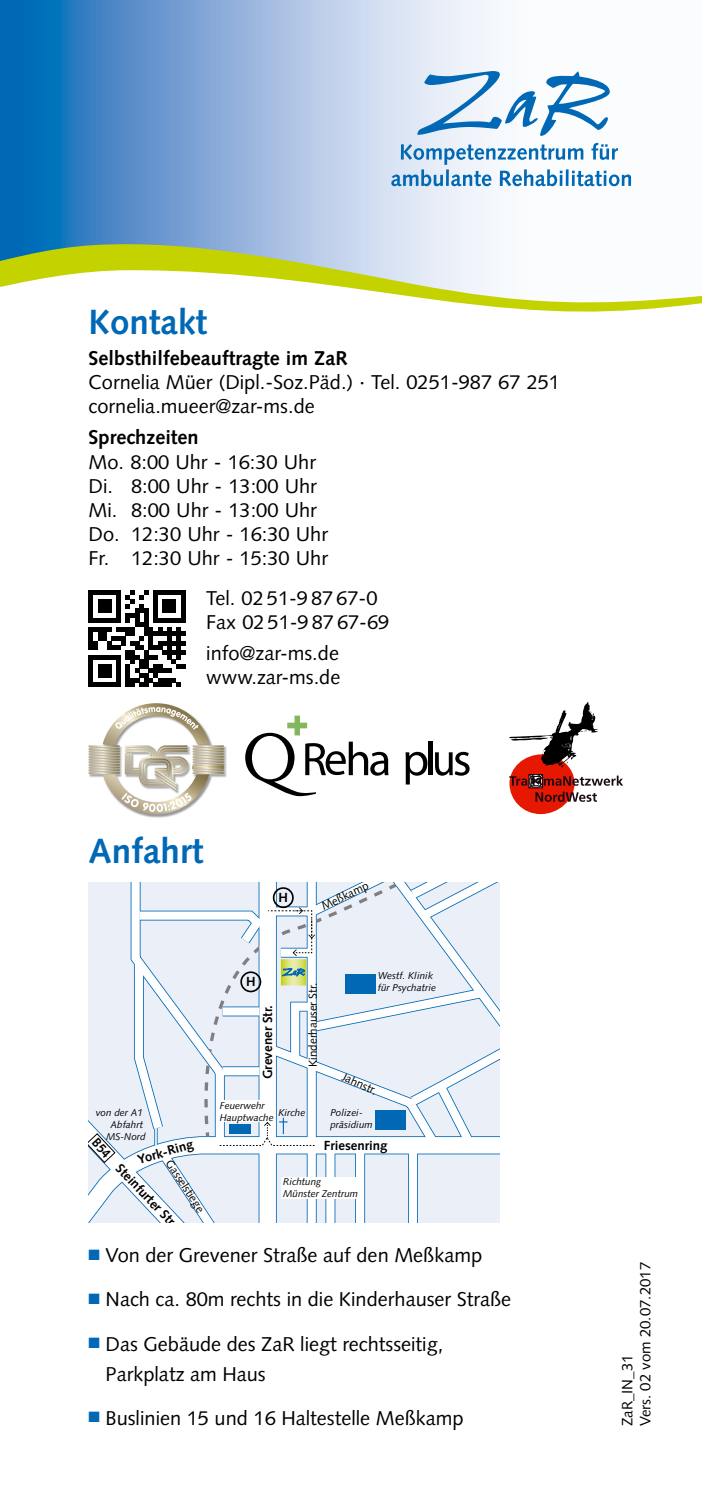
<style>
.page{position:relative;width:702px;height:1489px;background:#fff}
.page>*{position:absolute;margin:0;border:0;box-sizing:border-box;transform-origin:0 0}
.t1{font:700 35px "Syntax";color:#0068b5}
.t2{font:20px/24px "Syntax";color:#000}
.t3{font:700 20px "Syntax";color:#000}
.t4{font:15px/18px "Syntax";color:#000}
.t5{font:700 13.25px "Syntax";color:#000}
.t6{font:11.5px "Syntax";color:#000}
.t7{font:italic 10px/12px "Syntax";color:#000}
.s1{color:#0068b5}
</style>
<div class="page">
<svg style="left:0;top:0;width:632px;height:240px"></svg>
<svg style="left:0;top:240px;width:702px;height:72px"></svg>
<svg style="left:417px;top:71px;width:193px;height:65px"></svg>
<svg style="left:391px;top:143px;width:240px;height:43px"></svg>
<svg style="left:89px;top:590px;width:96px;height:97px"></svg>
<svg style="left:138px;top:746px;width:89px;height:72px"></svg>
<svg style="left:89px;top:703px;width:135px;height:111px"></svg>
<svg style="left:405px;top:751px;width:22px;height:33px"></svg>
<hr style="left:428px;top:741px;width:4px;height:34px;background:#000">
<svg style="left:435px;top:751px;width:34px;height:24px"></svg>
<svg style="left:245px;top:715px;width:143px;height:81px"></svg>
<div style="left:509px;top:754px;width:65px;height:60px;background:#e71802;border-radius:50%"></div>
<svg style="left:509px;top:702px;width:89px;height:65px"></svg>
<svg style="left:509px;top:774px;width:114px;height:27px"></svg>
<svg style="left:89px;top:882px;width:411px;height:340px"></svg>
<h1 class="t1" style="left:89px;top:302px;width:120px">Kontakt</h1>
<p class="t3" style="left:89px;top:347px;width:260px">Selbsthilfebeauftragte im ZaR</p>
<p class="t2" style="left:89px;top:370px;width:473px">Cornelia Müer (Dipl.-Soz.Päd.) · Tel. 0251-987 67 251 cornelia.mueer@zar-ms.de</p>
<p class="t3" style="left:89px;top:426px;width:112px">Sprechzeiten</p>
<p class="t2" style="left:89px;top:449px;width:241px">Mo. 8:00 Uhr - 16:30 Uhr<br>Di. 8:00 Uhr - 13:00 Uhr<br>Mi. 8:00 Uhr - 13:00 Uhr<br>Do. 12:30 Uhr - 16:30 Uhr<br>Fr. 12:30 Uhr - 15:30 Uhr</p>
<p class="t2" style="left:206px;top:586px;width:184px">Tel. 02 51-9 87 67-0<br>Fax 02 51-9 87 67-69</p>
<p class="t2" style="left:206px;top:641px;width:136px">info@zar-ms.de www.zar-ms.de</p>
<h1 class="t1" style="left:89px;top:831px;width:116px">Anfahrt</h1>
<p class="t5" style="left:278px;top:889px;width:11px">H</p>
<p class="t6" style="left:319px;top:900px;width:52px;rotate:-25deg">Meßkamp</p>
<p class="t5" style="left:246px;top:973px;width:11px">H</p>
<p class="t5" style="left:260px;top:1079px;width:76px;rotate:-90deg">Grevener Str.</p>
<p class="t6" style="left:306px;top:1066px;width:85px;rotate:-90deg">Kinderhauser Str.</p>
<p class="t7" style="left:378px;top:969px;width:60px">Westf. Klinik für Psychatrie</p>
<p class="t6" style="left:345px;top:1069px;width:38px;rotate:24deg">Jahnstr.</p>
<p class="t7" style="left:96px;top:1106px;width:52px;text-align:right">von der A1<br>Abfahrt<br>MS-Nord</p>
<p class="t7" style="left:220px;top:1099px;width:87px">Feuerwehr<br>Hauptwache Kirche</p>
<p class="t7" style="left:283px;top:1175px;width:76px">Richtung<br>Münster Zentrum</p>
<p class="t7" style="left:330px;top:1106px;width:44px">Polizei&shy;präsidium</p>
<p class="t5" style="left:136px;top:1151px;width:58px;rotate:-16deg">York-Ring</p>
<p class="t5" style="left:324px;top:1137px;width:65px">Friesenring</p>
<p class="t6" style="left:174px;top:1156px;width:62px;rotate:57deg">Gasselstiege</p>
<p class="t5" style="left:124px;top:1160px;width:84px;rotate:46deg">Steinfurter Str.</p>
<p class="t2" style="left:89px;top:1243px;width:395px"><span class="s1">■</span> Von der Grevener Straße auf den Meßkamp</p>
<p class="t2" style="left:89px;top:1287px;width:424px"><span class="s1">■</span> Nach ca. 80m rechts in die Kinderhauser Straße</p>
<p class="t2" style="left:106px;top:1328px;width:339px;line-height:30px;text-indent:-17px"><span class="s1">■</span> Das Gebäude des ZaR liegt rechtsseitig,<br>Parkplatz am Haus</p>
<p class="t2" style="left:89px;top:1405px;width:376px"><span class="s1">■</span> Buslinien 15 und 16 Haltestelle Meßkamp</p>
<p class="t4" style="left:618px;top:1426px;width:166px;rotate:-90deg">ZaR_IN_31<br>Vers. 02 vom 20.07.2017</p>
</div>
